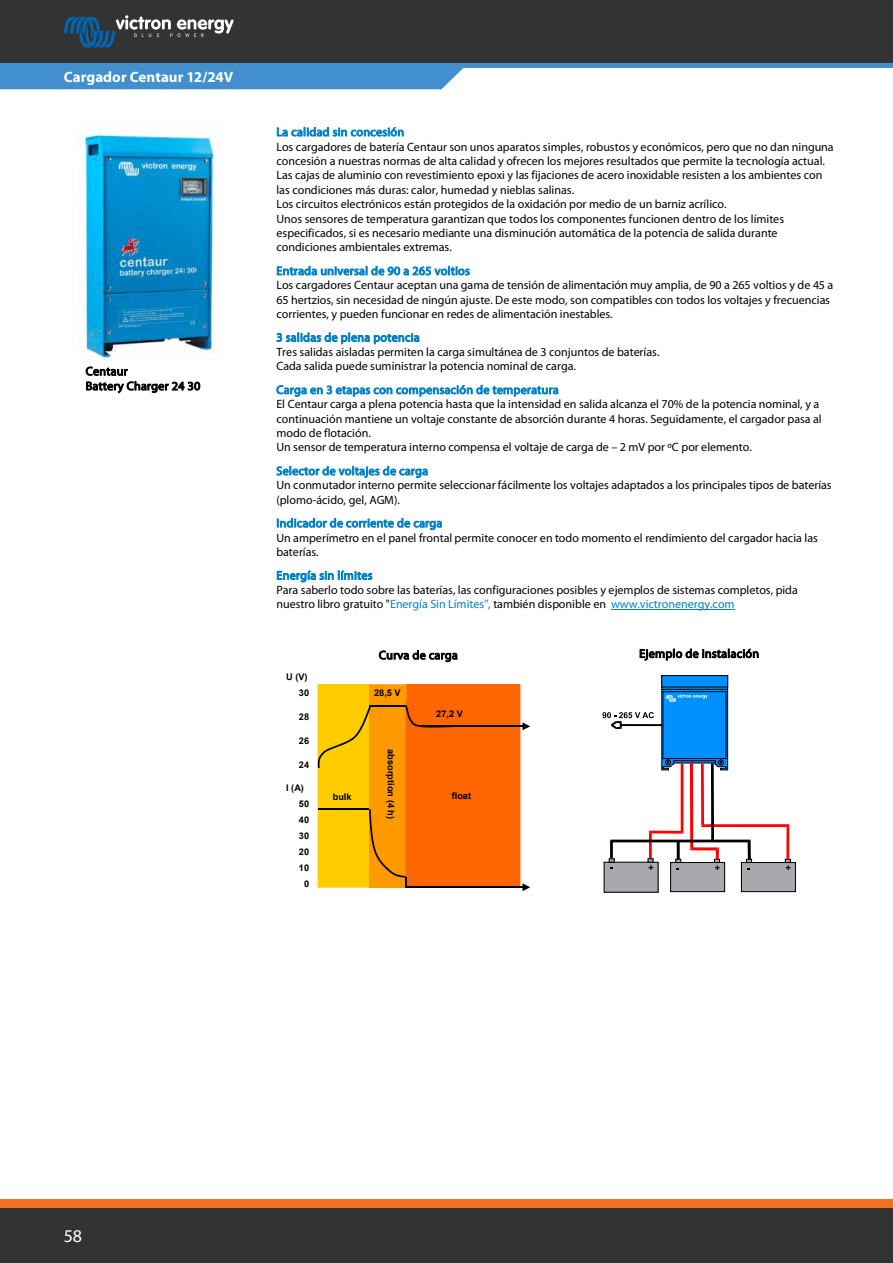
<style>
.page{position:relative;width:893px;height:1263px;background:#fff}
.page>*{position:absolute;margin:0;border:0;box-sizing:border-box;transform-origin:0 0}
.t1{font:18px "Myriad Pro";color:#fff}
.t2{font:700 15px "Myriad Pro";letter-spacing:.005em;color:#fff}
.t3{font:12px/14.4px "Myriad Pro";color:#000}
.t4{font:12px "Myriad Pro";letter-spacing:.025em;color:#0081c6}
.t5{font:12px/14.7px "Myriad Pro";letter-spacing:.025em;color:#000}
.t6{font:700 9.15px/15.9px "Arial";color:#000;text-align:right}
.s1{color:#0081c6}
</style>
<div class="page">
<div style="left:0;top:1208px;width:893px;height:55px;background:#333334"></div>
<div style="left:0;top:1199px;width:893px;height:9px;background:#f36f21"></div>
<div style="left:0;top:0;width:893px;height:64px;background:#333334"></div>
<svg style="left:64px;top:15px;width:170px;height:33px"></svg>
<hr style="left:0;top:64px;width:893px;height:4px;background:#418fcd">
<div style="left:0;top:68px;width:464px;height:21px;background:#418fcd"></div>
<hr style="left:611px;top:609px;width:123px;height:1px;background:#0081c6">
<div style="left:318px;top:685px;width:52px;height:202px;background:#fc0"></div>
<div style="left:318px;top:684px;width:52px;height:203px;border:1px solid #fc0"></div>
<hr style="left:318px;top:808px;width:52px;height:2px;background:#000">
<div style="left:370px;top:690px;width:36px;height:197px;background:#f90"></div>
<div style="left:370px;top:690px;width:36px;height:197px;border:1px solid #f90"></div>
<hr style="left:370px;top:705px;width:36px;height:1px;background:#000">
<div style="left:406px;top:685px;width:47px;height:202px;background:#f60"></div>
<svg style="left:405px;top:705px;width:47px;height:22px"></svg>
<div style="left:453px;top:685px;width:67px;height:202px;background:#f60"></div>
<svg style="left:369px;top:809px;width:38px;height:78px"></svg>
<hr style="left:406px;top:886px;width:47px;height:2px;background:#000">
<hr style="left:447px;top:886px;width:73px;height:2px;background:#000">
<svg style="left:520px;top:722px;width:10px;height:8px"></svg>
<svg style="left:520px;top:883px;width:10px;height:8px"></svg>
<div style="left:370px;top:685px;width:36px;height:15px;background:#f90"></div>
<div style="left:370px;top:684px;width:36px;height:16px;border:1px solid #f90"></div>
<div style="left:432px;top:705px;width:36px;height:16px;background:#f60"></div>
<svg style="left:318px;top:705px;width:53px;height:63px"></svg>
<hr style="left:422px;top:725px;width:98px;height:2px;background:#000">
<div style="left:741px;top:862px;width:54px;height:30px;background:#a7a9ac"></div>
<div style="left:741px;top:862px;width:55px;height:30px;border:1px solid #000"></div>
<div style="left:671px;top:862px;width:54px;height:30px;background:#a7a9ac"></div>
<div style="left:670px;top:862px;width:55px;height:30px;border:1px solid #000"></div>
<div style="left:604px;top:862px;width:54px;height:30px;background:#a7a9ac"></div>
<svg style="left:602px;top:676px;width:188px;height:194px"></svg>
<img style="left:77px;top:134px;width:139px;height:229px">
<p class="t2" style="left:64px;top:67px;width:171px">Cargador Centaur 12/24V</p>
<p class="t5" style="left:86px;top:364px;width:116px">Centaur<br>Battery Charger 24 30</p>
<p class="t4" style="left:276px;top:125px;width:129px">La calidad sin concesión</p>
<p class="t3" style="left:276px;top:139px;width:559px">Los cargadores de batería Centaur son unos aparatos simples, robustos y económicos, pero que no dan ninguna concesión a nuestras normas de alta calidad y ofrecen los mejores resultados que permite la tecnología actual.<br>Las cajas de aluminio con revestimiento epoxi y las fijaciones de acero inoxidable resisten a los ambientes con las condiciones más duras: calor, humedad y nieblas salinas.<br>Los circuitos electrónicos están protegidos de la oxidación por medio de un barniz acrílico.<br>Unos sensores de temperatura garantizan que todos los componentes funcionen dentro de los límites especificados, si es necesario mediante una disminución automática de la potencia de salida durante condiciones ambientales extremas.</p>
<p class="t4" style="left:276px;top:263px;width:195px">Entrada universal de 90 a 265 voltios</p>
<p class="t3" style="left:276px;top:278px;width:558px">Los cargadores Centaur aceptan una gama de tensión de alimentación muy amplia, de 90 a 265 voltios y de 45 a<br>65 hertzios, sin necesidad de ningún ajuste. De este modo, son compatibles con todos los voltajes y frecuencias corrientes, y pueden funcionar en redes de alimentación inestables.</p>
<p class="t4" style="left:276px;top:330px;width:145px">3 salidas de plena potencia</p>
<p class="t3" style="left:276px;top:344px;width:385px">Tres salidas aisladas permiten la carga simultánea de 3 conjuntos de baterías.<br>Cada salida puede suministrar la potencia nominal de carga.</p>
<p class="t4" style="left:276px;top:382px;width:284px">Carga en 3 etapas con compensación de temperatura</p>
<p class="t3" style="left:276px;top:397px;width:547px">El Centaur carga a plena potencia hasta que la intensidad en salida alcanza el 70% de la potencia nominal, y a continuación mantiene un voltaje constante de absorción durante 4 horas. Seguidamente, el cargador pasa al modo de flotación.<br>Un sensor de temperatura interno compensa el voltaje de carga de – 2 mV por ºC por elemento.</p>
<p class="t4" style="left:276px;top:463px;width:153px">Selector de voltajes de carga</p>
<p class="t3" style="left:276px;top:478px;width:557px">Un conmutador interno permite seleccionar fácilmente los voltajes adaptados a los principales tipos de baterías (plomo-ácido, gel, AGM).</p>
<p class="t4" style="left:276px;top:516px;width:167px">Indicador de corriente de carga</p>
<p class="t3" style="left:276px;top:530px;width:543px">Un amperímetro en el panel frontal permite conocer en todo momento el rendimiento del cargador hacia las baterías.</p>
<p class="t4" style="left:276px;top:568px;width:98px">Energía sin límites</p>
<p class="t3" style="left:276px;top:582px;width:523px">Para saberlo todo sobre las baterías, las configuraciones posibles y ejemplos de sistemas completos, pida nuestro libro gratuito "<span class="s1">Energía Sin Límites",</span> también disponible en <span class="s1">www.victronenergy.com</span></p>
<p class="t6" style="left:286px;top:669px;width:24px">U (V)<br>30</p>
<p class="t6" style="left:299px;top:709px;width:12px">28</p>
<p class="t6" style="left:299px;top:733px;width:12px">26</p>
<p class="t6" style="left:299px;top:756px;width:12px">24</p>
<p class="t6" style="left:286px;top:780px;width:19px">I (A)</p>
<p class="t6" style="left:299px;top:796px;width:12px">50</p>
<p class="t6" style="left:299px;top:812px;width:12px">40</p>
<p class="t6" style="left:299px;top:828px;width:12px">30</p>
<p class="t6" style="left:299px;top:844px;width:12px">20</p>
<p class="t6" style="left:299px;top:860px;width:12px">10</p>
<p class="t6" style="left:304px;top:876px;width:7px">0</p>
<p class="t6" style="left:333px;top:788px;width:20px">bulk</p>
<p class="t5" style="left:379px;top:648px;width:80px">Curva de carga</p>
<p class="t5" style="left:639px;top:646px;width:121px">Ejemplo de instalación</p>
<p class="t6" style="left:374px;top:685px;width:28px">28,5 V</p>
<p class="t6" style="left:399px;top:749px;width:71px;rotate:90deg">absorption (4 h)</p>
<p class="t6" style="left:436px;top:705px;width:28px">27,2 V</p>
<p class="t6" style="left:452px;top:788px;width:21px">float</p>
<h1 class="t1" style="left:64px;top:1224px;width:20px">58</h1>
</div>
